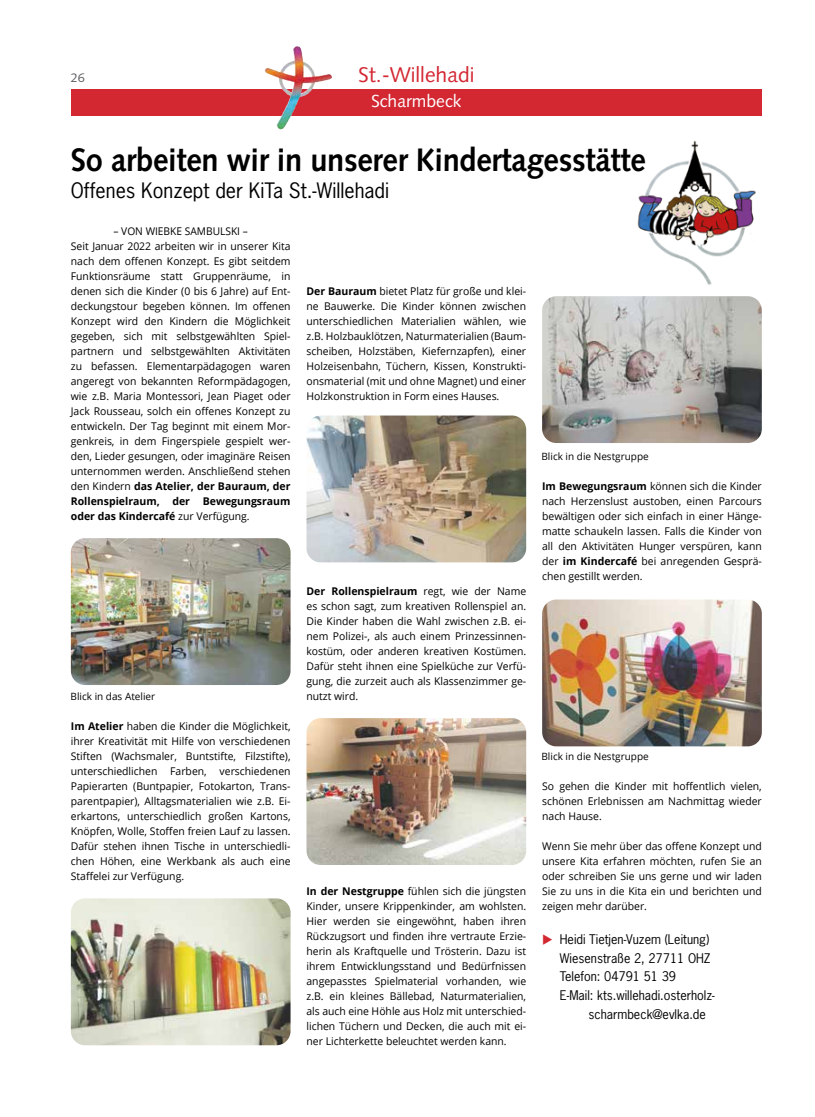
<style>
.page{position:relative;width:815px;height:1117px;background:#fff}
.page>*{position:absolute;margin:0;border:0;box-sizing:border-box;transform-origin:0 0}
.t1{font:700 32.5px "Syntax LT Std";letter-spacing:-.01em;color:#000;scale:.95 1}
.t2{font:21.25px "Syntax LT Std";color:#d32732}
.t3{font:20px "News Gothic Std";color:#000}
.t4{font:17.5px "Syntax LT Std";color:#fff}
.t5{font:12.5px "News Gothic Std";color:#000}
.t6{font:12.5px "Syntax LT Std";color:#606163}
.t7{font:10.62px/15px "Open Sans";color:#000;text-align:justify}
.t8{font:10.62px/15px "Open Sans";color:#000;scale:.96 1}
.t9{font:10px "Open Sans";color:#000}
.s1{font-weight:700}
.s2{color:#d32732}
</style>
<div class="page">
<div style="left:71px;top:89px;width:691px;height:26px;background:#d32732"></div>
<img style="left:265px;top:47px;width:30px;height:83px">
<img style="left:71px;top:538px;width:220px;height:147px">
<img style="left:71px;top:898px;width:220px;height:146px">
<img style="left:306px;top:415px;width:220px;height:147px">
<img style="left:306px;top:718px;width:220px;height:146px">
<img style="left:542px;top:296px;width:220px;height:147px">
<img style="left:542px;top:599px;width:220px;height:147px">
<img style="left:637px;top:140px;width:119px;height:145px">
<p class="t6" style="left:71px;top:70px;width:15px">26</p>
<h2 class="t2" style="left:358px;top:62px;width:118px">St.-Willehadi</h2>
<h3 class="t4" style="left:371px;top:91px;width:92px">Scharmbeck</h3>
<h1 class="t1" style="left:71px;top:140px;width:607px">So arbeiten wir in unserer Kindertagesstätte</h1>
<h3 class="t3" style="left:71px;top:178px;width:320px">Offenes Konzept der KiTa St.-Willehadi</h3>
<p class="t8" style="left:71px;top:223px;width:230px;text-indent:43px">– VON WIEBKE SAMBULSKI –<br>Seit Januar 2022 arbeiten wir in unserer Kita nach dem offenen Konzept. Es gibt seitdem Funktionsräume statt Gruppenräume, in denen sich die Kinder (0 bis 6 Jahre) auf Ent&shy;deckungstour begeben können. Im offenen Konzept wird den Kindern die Möglichkeit gegeben, sich mit selbstgewählten Spiel&shy;partnern und selbstgewählten Aktivitäten zu befassen. Elementarpädagogen waren angeregt von bekannten Reformpädagogen, wie z.B. Maria Montessori, Jean Piaget oder Jack Rousseau, solch ein offenes Konzept zu entwickeln. Der Tag beginnt mit einem Mor&shy;genkreis, in dem Fingerspiele gespielt wer&shy;den, Lieder gesungen, oder imaginäre Reisen unternommen werden. Anschließend stehen den Kindern <span class="s1">das Atelier, der Bauraum, der Rollenspielraum, der Bewegungsraum oder das Kindercafé</span> zur Verfügung.</p>
<p class="t9" style="left:71px;top:689px;width:86px">Blick in das Atelier</p>
<p class="t7" style="left:71px;top:718px;width:221px"><span class="s1">Im Atelier</span> haben die Kinder die Möglichkeit, ihrer Kreativität mit Hilfe von verschiedenen Stiften (Wachsmaler, Buntstifte, Filzstifte), unterschiedlichen Farben, verschiedenen Papierarten (Buntpapier, Fotokarton, Trans&shy;parentpapier), Alltagsmaterialien wie z.B. Ei&shy;erkartons, unterschiedlich großen Kartons, Knöpfen, Wolle, Stoffen freien Lauf zu lassen.<br>Dafür stehen ihnen Tische in unterschiedli&shy;chen Höhen, eine Werkbank als auch eine Staffelei zur Verfügung.</p>
<p class="t7" style="left:306px;top:283px;width:221px"><span class="s1">Der Bauraum</span> bietet Platz für große und klei&shy;ne Bauwerke. Die Kinder können zwischen unterschiedlichen Materialien wählen, wie z.B. Holzbauklötzen, Naturmaterialien (Baum&shy;scheiben, Holzstäben, Kiefernzapfen), einer Holzeisenbahn, Tüchern, Kissen, Konstrukti&shy;onsmaterial (mit und ohne Magnet) und einer Holzkonstruktion in Form eines Hauses.</p>
<p class="t7" style="left:306px;top:583px;width:221px"><span class="s1">Der Rollenspielraum</span> regt, wie der Name es schon sagt, zum kreativen Rollenspiel an.<br>Die Kinder haben die Wahl zwischen z.B. ei&shy;nem Polizei-, als auch einem Prinzessinnen&shy;kostüm, oder anderen kreativen Kostümen.<br>Dafür steht ihnen eine Spielküche zur Verfü&shy;gung, die zurzeit auch als Klassenzimmer ge&shy;nutzt wird.</p>
<p class="t9" style="left:541px;top:449px;width:109px">Blick in die Nestgruppe</p>
<p class="t7" style="left:542px;top:478px;width:221px"><span class="s1">Im Bewegungsraum</span> können sich die Kinder nach Herzenslust austoben, einen Parcours bewältigen oder sich einfach in einer Hänge&shy;matte schaukeln lassen. Falls die Kinder von all den Aktivitäten Hunger verspüren, kann der <span class="s1">im Kindercafé</span> bei anregenden Gesprä&shy;chen gestillt werden.</p>
<p class="t7" style="left:306px;top:883px;width:221px"><span class="s1">In der Nestgruppe</span> fühlen sich die jüngsten Kinder, unsere Krippenkinder, am wohlsten.<br>Hier werden sie eingewöhnt, haben ihren Rückzugsort und finden ihre vertraute Erzie&shy;herin als Kraftquelle und Trösterin. Dazu ist ihrem Entwicklungsstand und Bedürfnissen angepasstes Spielmaterial vorhanden, wie z.B. ein kleines Bällebad, Naturmaterialien, als auch eine Höhle aus Holz mit unterschied&shy;lichen Tüchern und Decken, die auch mit ei&shy;ner Lichterkette beleuchtet werden kann.</p>
<p class="t9" style="left:541px;top:749px;width:109px">Blick in die Nestgruppe</p>
<p class="t7" style="left:542px;top:778px;width:221px">So gehen die Kinder mit hoffentlich vielen, schönen Erlebnissen am Nachmittag wieder nach Hause.</p>
<p class="t7" style="left:542px;top:838px;width:221px">Wenn Sie mehr über das offene Konzept und unsere Kita erfahren möchten, rufen Sie an oder schreiben Sie uns gerne und wir laden Sie zu uns in die Kita ein und berichten und zeigen mehr darüber.</p>
<p class="t5" style="left:542px;top:930px;width:169px"><span class="s2">◆</span> Heidi Tietjen-Vuzem (Leitung)</p>
<p class="t5" style="left:560px;top:949px;width:152px">Wiesenstraße 2, 27711 OHZ</p>
<p class="t5" style="left:560px;top:968px;width:118px">Telefon: 04791 51 39</p>
<p class="t5" style="left:560px;top:987px;width:156px">E-Mail: kts.willehadi.osterholz-</p>
<p class="t5" style="left:588px;top:1005px;width:119px">scharmbeck@evlka.de</p>
</div>
